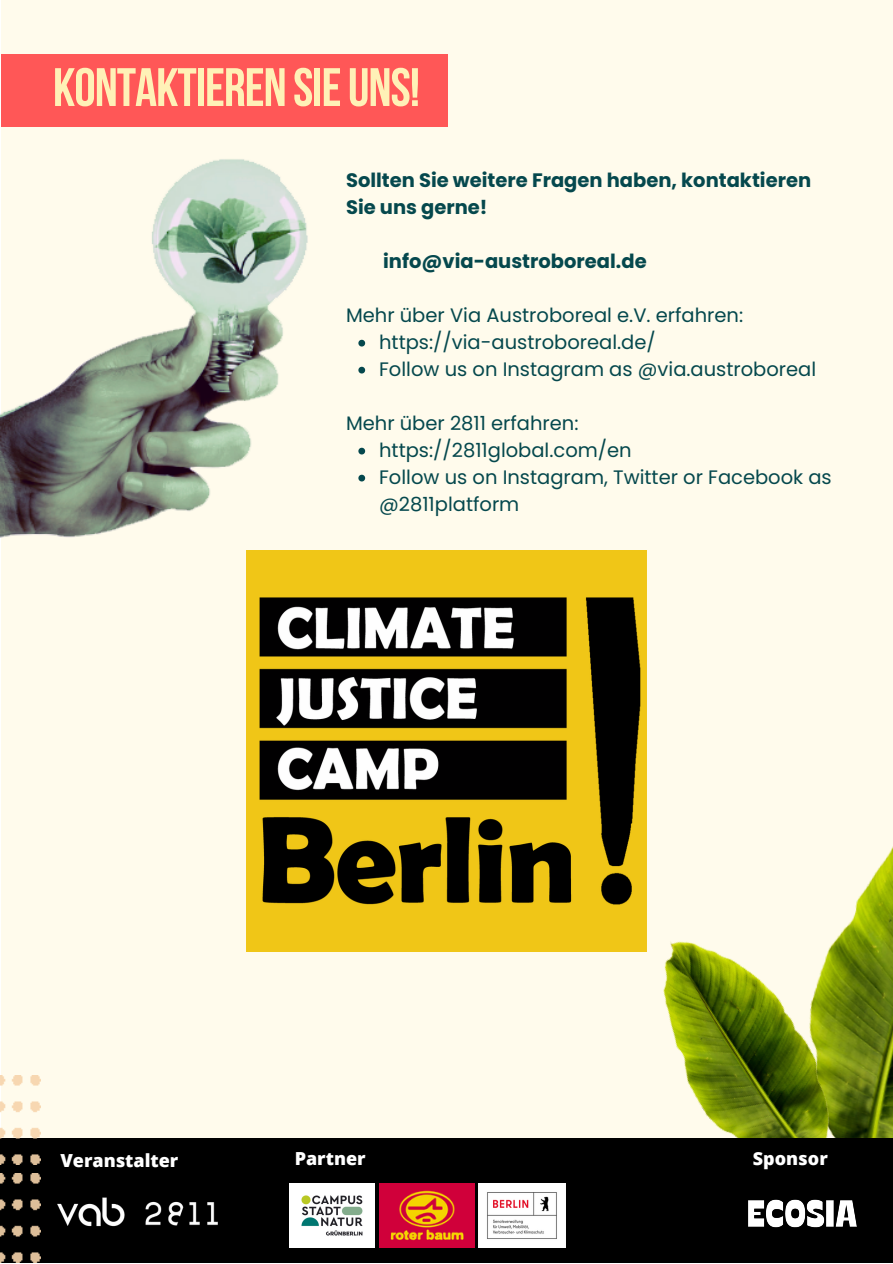
<style>
.page{position:relative;width:893px;height:1264px;background:#fff}
.page>*{position:absolute;margin:0;border:0;box-sizing:border-box;transform-origin:0 0}
.t1{font:700 54px "Bebas Neue";letter-spacing:-.02em;color:#fff1b7}
.t2{font:19.5px/27px "Poppins";color:#05484d}
.t3{font:700 19.5px/27px "Poppins";color:#05484d}
.t4{font:800 18px "Open Sans";color:#fff}
</style>
<div class="page">
<div style="left:1px;top:0;width:891px;height:1138px;background:#fffbec"></div>
<img style="left:246px;top:551px;width:400px;height:400px">
<img style="left:0;top:159px;width:324px;height:404px">
<div style="left:1px;top:54px;width:446px;height:72px;background:#ff5757"></div>
<svg style="left:358px;top:340px;width:7px;height:6px"></svg>
<svg style="left:358px;top:367px;width:7px;height:6px"></svg>
<svg style="left:358px;top:448px;width:7px;height:6px"></svg>
<svg style="left:358px;top:475px;width:7px;height:6px"></svg>
<img style="left:563px;top:858px;width:329px;height:280px">
<div style="left:0;top:1138px;width:892px;height:124px;background:#000"></div>
<img style="left:0;top:1075px;width:40px;height:89px">
<img style="left:0;top:1173px;width:40px;height:89px">
<img style="left:145px;top:1201px;width:73px;height:25px">
<img style="left:57px;top:1197px;width:68px;height:30px">
<img style="left:748px;top:1199px;width:109px;height:29px">
<img style="left:290px;top:1183px;width:84px;height:64px">
<img style="left:379px;top:1183px;width:96px;height:64px">
<img style="left:479px;top:1183px;width:86px;height:64px">
<p class="t1" style="left:53px;top:65px;width:368px">KONTAKTIEREN SIEUNS!</p>
<p class="t3" style="left:346px;top:166px;width:466px">Sollten Sie weitere Fragen haben, kontaktieren<br>Sie uns gerne!</p>
<p class="t3" style="left:383px;top:247px;width:265px">info@via-austroboreal.de</p>
<p class="t2" style="left:346px;top:301px;width:398px">Mehr über Via Austroboreal e.V. erfahren:</p>
<p class="t2" style="left:379px;top:328px;width:278px">https://via-austroboreal.de/</p>
<p class="t2" style="left:379px;top:355px;width:438px">Follow us on Instagram as @via.austroboreal</p>
<p class="t2" style="left:346px;top:409px;width:234px">Mehr über 2811 erfahren:</p>
<p class="t2" style="left:379px;top:436px;width:254px">https://2811global.com/en</p>
<p class="t2" style="left:379px;top:463px;width:454px">Follow us on Instagram, Twitter or Facebook as @2811platform</p>
<p class="t4" style="left:60px;top:1147px;width:119px">Veranstalter</p>
<p class="t4" style="left:295px;top:1145px;width:72px">Partner</p>
<p class="t4" style="left:752px;top:1145px;width:76px">Sponsor</p>
</div>
